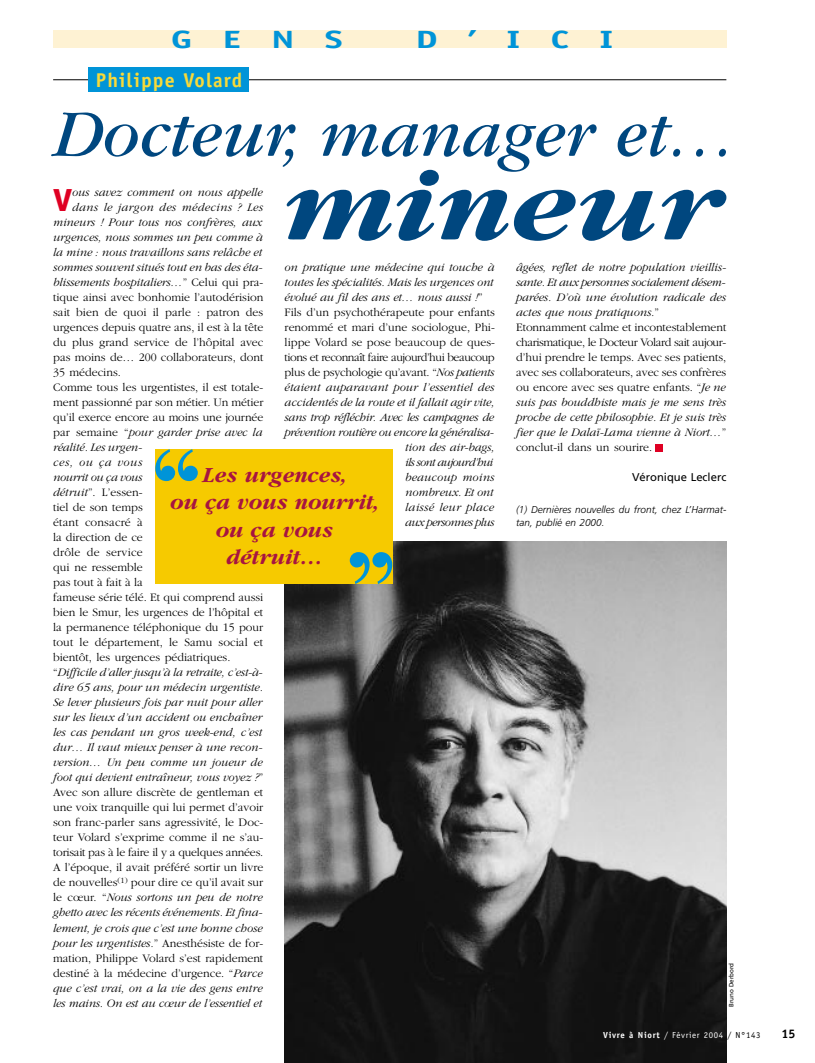
<style>
.page{position:relative;width:815px;height:1063px;background:#fff}
.page>*{position:absolute;margin:0;border:0;box-sizing:border-box;transform-origin:0 0}
.t1{font:italic 700 108.38px "Garamond";color:#00477f;scale:1.18 1}
.t2{font:italic 68.75px "Garamond";color:#00477f}
.t3{font:900 condensed 31.38px "Frutiger";color:#df0023}
.t4{font:700 25px "Officina Sans";letter-spacing:.805em;color:#0094d8;scale:1.5 1}
.t5{font:italic 700 22.5px/27.5px "Garamond";color:#a71441;text-align:center}
.t6{font:700 20px "Officina Sans";letter-spacing:.055em;color:#f8da39}
.t7{font:700 12.5px "Officina Sans";color:#000}
.t8{font:italic 300 11.88px/15px "Garamond";color:#000}
.t9{font:300 11.88px "Garamond";color:#000}
.t10{font:300 11.88px "Garamond";letter-spacing:-.02em;color:#000}
.t11{font:italic 300 11.88px "Garamond";letter-spacing:-.02em;color:#000}
.t12{font:italic 300 11.88px "Garamond";letter-spacing:.03em;color:#000}
.t13{font:300 11.88px "Garamond";letter-spacing:-.035em;color:#000}
.t14{font:italic 300 11.88px "Garamond";letter-spacing:-.025em;color:#000}
.t15{font:italic 300 11.88px "Garamond";letter-spacing:-.055em;color:#000}
.t16{font:italic 300 11.88px "Garamond";letter-spacing:-.04em;color:#000}
.t17{font:300 11.88px "Garamond";letter-spacing:.02em;color:#000}
.t18{font:italic 300 11.88px "Garamond";letter-spacing:.02em;color:#000}
.t19{font:italic 300 11.88px "Garamond";letter-spacing:.055em;color:#000}
.t20{font:11.25px "Frutiger";color:#000}
.t21{font:italic 300 10px/13.8px "Frutiger";color:#000}
.t22{font:8.75px "Officina Sans";letter-spacing:.075em;color:#fff}
.t23{font:6.25px "Frutiger";color:#000}
.s1{font-style:normal}
.s2{font-style:italic}
.s3{font-weight:700}
.s4{color:#000}
</style>
<div class="page">
<hr style="left:53px;top:79px;width:673px;height:1px;background:#000">
<div style="left:89px;top:67px;width:160px;height:25px;background:#0094d8"></div>
<div style="left:53px;top:30px;width:673px;height:18px;background:#fef2d3"></div>
<div style="left:656px;top:444px;width:7px;height:7px;background:#df0023"></div>
<img style="left:285px;top:541px;width:441px;height:521px">
<div style="left:155px;top:449px;width:238px;height:135px;background:#f6ca00"></div>
<svg style="left:155px;top:449px;width:43px;height:32px"></svg>
<svg style="left:350px;top:552px;width:42px;height:32px"></svg>
<h3 class="t4" style="left:171px;top:30px;width:116px">GENS</h3>
<h3 class="t4" style="left:416px;top:30px;width:133px">D’ICI</h3>
<h3 class="t6" style="left:96px;top:72px;width:148px">Philippe Volard</h3>
<h2 class="t2" style="left:53px;top:111px;width:686px">Docteur, manager et…</h2>
<h1 class="t1" style="left:280px;top:166px;width:373px">mineur</h1>
<h3 class="t3" style="left:53px;top:188px;width:21px">V</h3>
<p class="t8" style="left:72px;top:186px;width:192px">ous savez comment on nous appelle</p>
<p class="t12" style="left:72px;top:203px;width:192px">dans le jargon des médecins ? Les</p>
<p class="t8" style="left:53px;top:216px;width:211px">mineurs ! Pour tous nos confrères, aux</p>
<p class="t8" style="left:53px;top:231px;width:211px">urgences, nous sommes un peu comme à</p>
<p class="t8" style="left:53px;top:246px;width:211px">la mine : nous travaillons sans relâche et</p>
<p class="t8" style="left:53px;top:261px;width:211px">sommes souvent situés tout en bas des éta-</p>
<p class="t8" style="left:53px;top:276px;width:212px">blissements hospitaliers…<span class="s1">” Celui qui pra-</span></p>
<p class="t9" style="left:53px;top:293px;width:212px">tique ainsi avec bonhomie l’autodérision</p>
<p class="t9" style="left:53px;top:308px;width:212px">sait bien de quoi il parle : patron des</p>
<p class="t9" style="left:53px;top:323px;width:212px">urgences depuis quatre ans, il est à la tête</p>
<p class="t9" style="left:53px;top:338px;width:212px">du plus grand service de l’hôpital avec</p>
<p class="t9" style="left:53px;top:353px;width:212px">pas moins de… 200 collaborateurs, dont</p>
<p class="t9" style="left:53px;top:368px;width:69px">35 médecins.</p>
<p class="t9" style="left:53px;top:383px;width:212px">Comme tous les urgentistes, il est totale-</p>
<p class="t9" style="left:53px;top:398px;width:212px">ment passionné par son métier. Un métier</p>
<p class="t9" style="left:53px;top:413px;width:212px">qu’il exerce encore au moins une journée</p>
<p class="t8" style="left:53px;top:426px;width:211px"><span class="s1">par semaine “</span>pour garder prise avec la</p>
<p class="t8" style="left:53px;top:441px;width:90px">réalité. Les urgen-</p>
<p class="t19" style="left:53px;top:458px;width:91px">ces, ou ça vous</p>
<p class="t11" style="left:53px;top:473px;width:91px">nourrit ou ça vous</p>
<p class="t9" style="left:53px;top:488px;width:91px"><span class="s2">détruit</span>”. L’essen-</p>
<p class="t9" style="left:53px;top:503px;width:91px">tiel de son temps</p>
<p class="t9" style="left:53px;top:518px;width:91px">étant consacré à</p>
<p class="t9" style="left:53px;top:533px;width:91px">la direction de ce</p>
<p class="t17" style="left:53px;top:548px;width:91px">drôle de service</p>
<p class="t9" style="left:53px;top:563px;width:91px">qui ne ressemble</p>
<p class="t9" style="left:53px;top:578px;width:91px">pas tout à fait à la</p>
<p class="t9" style="left:53px;top:593px;width:212px">fameuse série télé. Et qui comprend aussi</p>
<p class="t9" style="left:53px;top:608px;width:212px">bien le Smur, les urgences de l’hôpital et</p>
<p class="t9" style="left:53px;top:623px;width:212px">la permanence téléphonique du 15 pour</p>
<p class="t9" style="left:53px;top:638px;width:212px">tout le département, le Samu social et</p>
<p class="t9" style="left:53px;top:653px;width:179px">bientôt, les urgences pédiatriques.</p>
<p class="t8" style="left:53px;top:666px;width:211px"><span class="s1">“</span>Difficile d’aller jusqu’à la retraite, c’est-à-</p>
<p class="t8" style="left:53px;top:681px;width:211px">dire 65 ans, pour un médecin urgentiste.</p>
<p class="t8" style="left:53px;top:696px;width:210px">Se lever plusieurs fois par nuit pour aller</p>
<p class="t8" style="left:53px;top:711px;width:210px">sur les lieux d’un accident ou enchaîner</p>
<p class="t8" style="left:53px;top:726px;width:210px">les cas pendant un gros week-end, c’est</p>
<p class="t8" style="left:53px;top:741px;width:211px">dur… Il vaut mieux penser à une recon-</p>
<p class="t8" style="left:53px;top:756px;width:211px">version… Un peu comme un joueur de</p>
<p class="t8" style="left:53px;top:771px;width:212px">foot qui devient entraîneur, vous voyez ?<span class="s1">”</span></p>
<p class="t9" style="left:53px;top:788px;width:212px">Avec son allure discrète de gentleman et</p>
<p class="t9" style="left:53px;top:803px;width:212px">une voix tranquille qui lui permet d’avoir</p>
<p class="t9" style="left:53px;top:818px;width:212px">son franc-parler sans agressivité, le Doc-</p>
<p class="t9" style="left:53px;top:833px;width:212px">teur Volard s’exprime comme il ne s’au-</p>
<p class="t10" style="left:53px;top:848px;width:212px">torisait pas à le faire il y a quelques années.</p>
<p class="t9" style="left:53px;top:863px;width:212px">A l’époque, il avait préféré sortir un livre</p>
<p class="t9" style="left:53px;top:878px;width:212px">de nouvelles<sup>(1)</sup> pour dire ce qu’il avait sur</p>
<p class="t8" style="left:53px;top:891px;width:211px"><span class="s1">le cœur. “</span>Nous sortons un peu de notre</p>
<p class="t8" style="left:53px;top:906px;width:211px">ghetto avec les récents événements. Et fina-</p>
<p class="t8" style="left:53px;top:921px;width:211px">lement, je crois que c’est une bonne chose</p>
<p class="t8" style="left:53px;top:936px;width:212px">pour les urgentistes.<span class="s1">” Anesthésiste de for-</span></p>
<p class="t9" style="left:53px;top:953px;width:212px">mation, Philippe Volard s’est rapidement</p>
<p class="t9" style="left:53px;top:968px;width:211px">destiné à la médecine d’urgence. “<span class="s2">Parce</span></p>
<p class="t8" style="left:53px;top:981px;width:211px">que c’est vrai, on a la vie des gens entre</p>
<p class="t8" style="left:53px;top:996px;width:210px">les mains. On est au cœur de l’essentiel et</p>
<p class="t8" style="left:285px;top:261px;width:211px">on pratique une médecine qui touche à</p>
<p class="t8" style="left:285px;top:276px;width:211px">toutes les spécialités. Mais les urgences ont</p>
<p class="t8" style="left:285px;top:291px;width:200px">évolué au fil des ans et… nous aussi !<span class="s1">”</span></p>
<p class="t9" style="left:285px;top:308px;width:212px">Fils d’un psychothérapeute pour enfants</p>
<p class="t9" style="left:285px;top:323px;width:212px">renommé et mari d’une sociologue, Phi-</p>
<p class="t9" style="left:285px;top:338px;width:212px">lippe Volard se pose beaucoup de ques-</p>
<p class="t13" style="left:285px;top:353px;width:212px">tions et reconnaît faire aujourd’hui beaucoup</p>
<p class="t10" style="left:285px;top:368px;width:211px">plus de psychologie qu’avant. “<span class="s2">Nos patients</span></p>
<p class="t8" style="left:285px;top:381px;width:211px">étaient auparavant pour l’essentiel des</p>
<p class="t8" style="left:285px;top:396px;width:211px">accidentés de la route et il fallait agir vite,</p>
<p class="t11" style="left:285px;top:413px;width:211px">sans trop réfléchir. Avec les campagnes de</p>
<p class="t14" style="left:285px;top:428px;width:211px">prévention routière ou encore la généralisa-</p>
<p class="t8" style="left:405px;top:441px;width:91px">tion des air-bags,</p>
<p class="t15" style="left:405px;top:458px;width:90px">ils sont aujourd’hui</p>
<p class="t18" style="left:405px;top:473px;width:91px">beaucoup moins</p>
<p class="t8" style="left:405px;top:486px;width:90px">nombreux. Et ont</p>
<p class="t12" style="left:405px;top:503px;width:90px">laissé leur place</p>
<p class="t16" style="left:405px;top:518px;width:91px">aux personnes plus</p>
<p class="t8" style="left:516px;top:261px;width:212px">âgées, reflet de notre population vieillis&shy;sante. Et aux personnes socialement désem&shy;parées. D’où une évolution radicale des actes que nous pratiquons.<span class="s1">” Etonnamment calme et incontestablement charismatique, le Docteur Volard sait aujour&shy;d’hui prendre le temps. Avec ses patients, avec ses collaborateurs, avec ses confrères ou encore avec ses quatre enfants. “</span>Je ne suis pas bouddhiste mais je me sens très proche de cette philosophie. Et je suis très fier que le Dalaï-Lama vienne à Niort…<span class="s1">” conclut-il dans un sourire.</span></p>
<p class="t20" style="left:632px;top:473px;width:96px">Véronique Leclerc</p>
<p class="t21" style="left:516px;top:503px;width:212px">(1) Dernières nouvelles du front, chez L’Harmat&shy;tan, publié en 2000.</p>
<h3 class="t5" style="left:170px;top:463px;width:210px">Les urgences,<br>ou ça vous nourrit, ou ça vous détruit…</h3>
<p class="t23" style="left:729px;top:1006px;width:45px;rotate:-90deg">Bruno Derbord</p>
<p class="t22" style="left:603px;top:1032px;width:159px"><span class="s3">Vivre à Niort</span> / Février 2004 <span class="s4">/ N°143</span></p>
<p class="t7" style="left:781px;top:1029px;width:15px">15</p>
</div>
